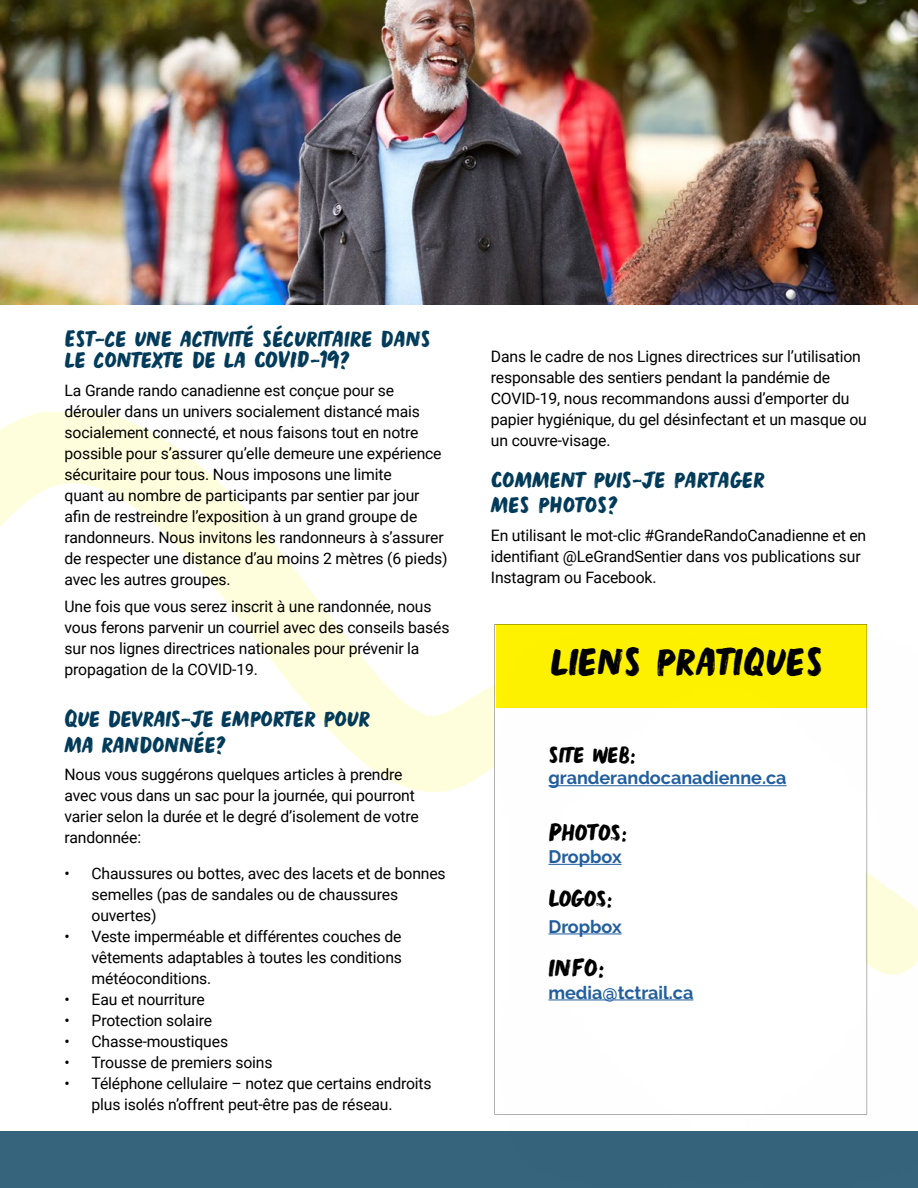
<style>
.page{position:relative;width:918px;height:1188px;background:#fff}
.page>*{position:absolute;margin:0;border:0;box-sizing:border-box;transform-origin:0 0}
.t1{font:42px "Earth Rich";color:#000}
.t2{font:27px "Earth Rich";color:#000}
.t3{font:24px/25.5px "Earth Rich";color:#023b5a}
.t4{font:24px "Earth Rich";color:#000}
.t5{font:700 18px "Raleway";color:#215e9e}
.t6{font:15.75px/21px "Roboto";letter-spacing:-.01em;color:#000}
</style>
<div class="page">
<div style="left:0;top:1132px;width:918px;height:56px;background:#37647d"></div>
<svg style="left:0;top:412px;width:481px;height:380px"></svg>
<img style="left:0;top:0;width:918px;height:305px">
<svg style="left:498px;top:881px;width:420px;height:251px"></svg>
<div style="left:481px;top:613px;width:398px;height:502px;background:#000;opacity:.75"></div>
<h3 class="t3" style="left:65px;top:327px;width:368px;line-height:21px">Est-ce une activité sécuritaire dans le contexte de la COVID-19?</h3>
<p class="t6" style="left:65px;top:379px;width:385px">La Grande rando canadienne est conçue pour se dérouler dans un univers socialement distancé mais socialement connecté, et nous faisons tout en notre possible pour s’assurer qu’elle demeure une expérience sécuritaire pour tous. Nous imposons une limite<br>quant au nombre de participants par sentier par jour afin de restreindre l’exposition à un grand groupe de randonneurs. Nous invitons les randonneurs à s’assurer de respecter une distance d’au moins 2 mètres (6 pieds) avec les autres groupes.</p>
<p class="t6" style="left:65px;top:595px;width:387px">Une fois que vous serez inscrit à une randonnée, nous vous ferons parvenir un courriel avec des conseils basés sur nos lignes directrices nationales pour prévenir la propagation de la COVID-19.</p>
<h3 class="t3" style="left:65px;top:705px;width:307px">Que devrais-je emporter pour ma randonnée?</h3>
<p class="t6" style="left:65px;top:764px;width:356px">Nous vous suggérons quelques articles à prendre avec vous dans un sac pour la journée, qui pourront varier selon la durée et le degré d’isolement de votre randonnée:</p>
<p class="t6" style="left:92px;top:863px;width:356px;text-indent:-27px">• Chaussures ou bottes, avec des lacets et de bonnes semelles (pas de sandales ou de chaussures ouvertes)</p>
<p class="t6" style="left:92px;top:926px;width:312px;text-align:justify;text-indent:-27px">• Veste imperméable et différentes couches de vêtements adaptables à toutes les conditions météoconditions.</p>
<p class="t6" style="left:65px;top:989px;width:142px">• Eau et nourriture</p>
<p class="t6" style="left:65px;top:1010px;width:149px">• Protection solaire</p>
<p class="t6" style="left:65px;top:1031px;width:165px">• Chasse-moustiques</p>
<p class="t6" style="left:65px;top:1052px;width:209px">• Trousse de premiers soins</p>
<p class="t6" style="left:92px;top:1073px;width:342px;text-indent:-27px">• Téléphone cellulaire – notez que certains endroits plus isolés n’offrent peut-être pas de réseau.</p>
<p class="t6" style="left:491px;top:345px;width:378px">Dans le cadre de nos Lignes directrices sur l’utilisation responsable des sentiers pendant la pandémie de COVID-19, nous recommandons aussi d’emporter du papier hygiénique, du gel désinfectant et un masque ou un couvre-visage.</p>
<h3 class="t3" style="left:491px;top:466px;width:275px">Comment puis-je partager mes photos?</h3>
<p class="t6" style="left:491px;top:524px;width:377px">En utilisant le mot-clic #GrandeRandoCanadienne et en identifiant @LeGrandSentier dans vos publications sur<br>Instagram ou Facebook.</p>
<h1 class="t1" style="left:550px;top:635px;width:274px">liens pratiques</h1>
<h3 class="t4" style="left:548px;top:740px;width:89px">site web:</h3>
<p class="t5" style="left:548px;top:768px;width:240px">granderandocanadienne.ca</p>
<h3 class="t4" style="left:548px;top:818px;width:80px">PHOTOS:</h3>
<p class="t5" style="left:548px;top:846px;width:75px">Dropbox</p>
<h3 class="t4" style="left:548px;top:884px;width:66px">LOGOS:</h3>
<p class="t5" style="left:548px;top:916px;width:75px">Dropbox</p>
<h2 class="t2" style="left:548px;top:951px;width:58px">info:</h2>
<p class="t5" style="left:548px;top:982px;width:147px">media@tctrail.ca</p>
</div>
